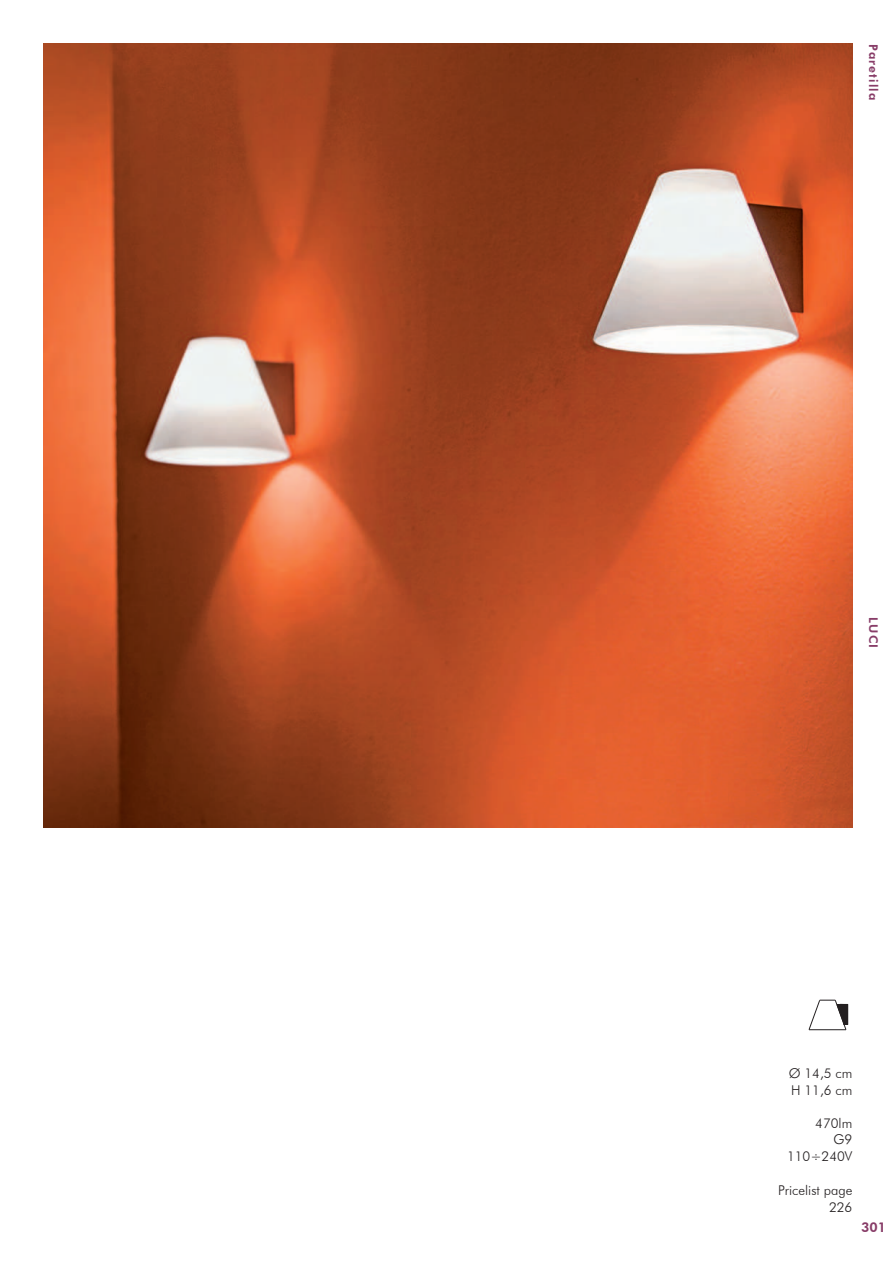
<style>
.page{position:relative;width:894px;height:1264px;background:#fff}
.page>*{position:absolute;margin:0;border:0;box-sizing:border-box;transform-origin:0 0}
.t1{font:300 13.5px/16.5px "Futura BT";color:#231f20;text-align:right}
.t2{font:800 13.5px "Futura BT";color:#883d68}
.t3{font:800 12px "Futura BT";letter-spacing:.1em;color:#883d68}
</style>
<div class="page">
<img style="left:44px;top:44px;width:808px;height:784px">
<svg style="left:808px;top:1000px;width:39px;height:30px"></svg>
<p class="t3" style="left:877px;top:44px;width:58px;rotate:90deg">Paretilla</p>
<p class="t3" style="left:877px;top:617px;width:33px;rotate:90deg">LUCI</p>
<p class="t1" style="left:788px;top:1066px;width:65px;text-align:left">Ø 14,5 cm<br>H 11,6 cm</p>
<p class="t1" style="left:786px;top:1116px;width:67px">470lm<br>G9<br>110÷240V</p>
<p class="t1" style="left:777px;top:1183px;width:76px">Pricelist page<br>226</p>
<p class="t2" style="left:860px;top:1222px;width:26px">301</p>
</div>
